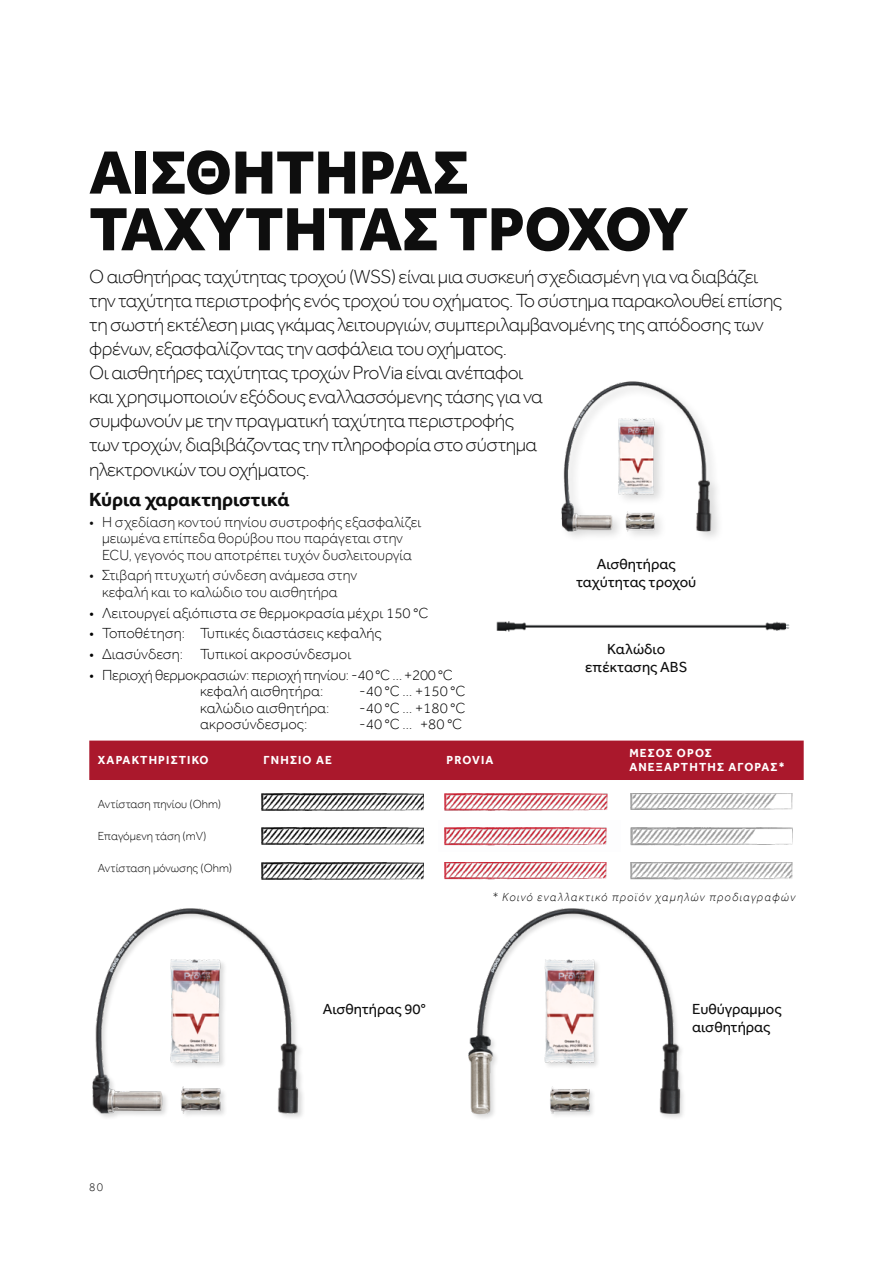
<style>
.page{position:relative;width:893px;height:1263px;background:#fff}
.page>*{position:absolute;margin:0;border:0;box-sizing:border-box;transform-origin:0 0}
.t1{font:800 63px/56.7px "Effra";color:#0e0e0e}
.t2{font:300 19.5px/24.2px "Effra";letter-spacing:-.03em;color:#0e0e0e}
.t3{font:700 19.5px "Effra";color:#0e0e0e}
.t4{font:300 15px/16.5px "Effra";color:#0e0e0e;text-align:center}
.t5{font:300 15px "Effra";color:#000}
.t6{font:15px/18px "Effra";color:#0e0e0e;text-align:center}
.t7{font:300 15px/16.5px "Effra";letter-spacing:-.02em;color:#000}
.t8{font:300 12px "Effra";color:#000}
.t9{font:700 12px/14.4px "Effra";letter-spacing:.1em;color:#fff}
.t10{font:italic 300 12px "Effra";letter-spacing:.1em;color:#000}
.t11{font:300 12px "Effra";color:#0e0e0e}
</style>
<div class="page">
<div style="left:559px;top:379px;width:165px;height:164px;background:#000;opacity:.15"></div>
<img style="left:559px;top:379px;width:154px;height:154px">
<img style="left:496px;top:621px;width:294px;height:11px">
<img style="left:92px;top:908px;width:209px;height:209px">
<img style="left:468px;top:908px;width:214px;height:208px">
<div style="left:89px;top:740px;width:715px;height:40px;background:#aa182c"></div>
<img style="left:261px;top:793px;width:162px;height:17px">
<img style="left:261px;top:828px;width:162px;height:17px">
<img style="left:261px;top:862px;width:162px;height:17px">
<img style="left:445px;top:793px;width:162px;height:18px">
<img style="left:445px;top:828px;width:162px;height:18px">
<img style="left:445px;top:862px;width:162px;height:18px">
<img style="left:630px;top:793px;width:162px;height:17px">
<img style="left:630px;top:828px;width:162px;height:18px">
<img style="left:630px;top:862px;width:162px;height:18px">
<h1 class="t1" style="left:89px;top:143px;width:600px">ΑΙΣΘΗΤΉΡΑΣ<br>ΤΑΧΎΤΗΤΑΣ ΤΡΟΧΟΎ</h1>
<p class="t2" style="left:89px;top:264px;width:695px">Ο αισθητήρας ταχύτητας τροχού (WSS) είναι μια συσκευή σχεδιασμένη για να διαβάζει την ταχύτητα περιστροφής ενός τροχού του οχήματος. Το σύστημα παρακολουθεί επίσης τη σωστή εκτέλεση μιας γκάμας λειτουργιών, συμπεριλαμβανομένης της απόδοσης των φρένων, εξασφαλίζοντας την ασφάλεια του οχήματος.<br>Οι αισθητήρες ταχύτητας τροχών ProVia είναι ανέπαφοι<br>και χρησιμοποιούν εξόδους εναλλασσόμενης τάσης για να<br>συμφωνούν με την πραγματική ταχύτητα περιστροφής<br>των τροχών, διαβιβάζοντας την πληροφορία στο σύστημα<br>ηλεκτρονικών του οχήματος.</p>
<p class="t3" style="left:89px;top:488px;width:202px">Κύρια χαρακτηριστικά</p>
<p class="t4" style="left:89px;top:513px;width:334px">• Η σχεδίαση κοντού πηνίου συστροφής εξασφαλίζει μειωμένα επίπεδα θορύβου που παράγεται στην<br>ECU, γεγονός που αποτρέπει τυχόν δυσλειτουργία</p>
<p class="t4" style="left:89px;top:567px;width:269px">• Στιβαρή πτυχωτή σύνδεση ανάμεσα στην κεφαλή και το καλώδιο του αισθητήρα</p>
<p class="t5" style="left:89px;top:604px;width:341px">• Λειτουργεί αξιόπιστα σε θερμοκρασία μέχρι 150 °C</p>
<p class="t5" style="left:89px;top:624px;width:294px">• Τοποθέτηση: Τυπικές διαστάσεις κεφαλής</p>
<p class="t5" style="left:89px;top:645px;width:264px">• Διασύνδεση: Τυπικοί ακροσύνδεσμοι</p>
<p class="t7" style="left:200px;top:666px;width:254px;text-indent:-111px">• Περιοχή θερμοκρασιών: περιοχή πηνίου: -40 °C … +200 °C κεφαλή αισθητήρα:</p>
<p class="t6" style="left:576px;top:554px;width:122px">Αισθητήρας ταχύτητας τροχού</p>
<p class="t6" style="left:585px;top:640px;width:104px">Καλώδιο επέκτασης ABS</p>
<p class="t5" style="left:359px;top:682px;width:108px">-40 °C … +150 °C</p>
<p class="t5" style="left:200px;top:699px;width:131px">καλώδιο αισθητήρα:</p>
<p class="t5" style="left:359px;top:699px;width:108px">-40 °C … +180 °C</p>
<p class="t5" style="left:200px;top:715px;width:109px">ακροσύνδεσμος:</p>
<p class="t5" style="left:359px;top:715px;width:104px">-40 °C … +80 °C</p>
<p class="t9" style="left:98px;top:753px;width:111px">ΧΑΡΑΚΤΗΡΙΣΤΙΚΌ</p>
<p class="t9" style="left:264px;top:753px;width:70px">ΓΝΉΣΙΟ ΑΕ</p>
<p class="t9" style="left:446px;top:753px;width:49px">PROVIA</p>
<p class="t9" style="left:629px;top:746px;width:157px">ΜΈΣΟΣ ΌΡΟΣ<br>ΑΝΕΞΆΡΤΗΤΗΣ ΑΓΟΡΆΣ*</p>
<p class="t8" style="left:98px;top:797px;width:125px">Αντίσταση πηνίου (Ohm)</p>
<p class="t8" style="left:98px;top:829px;width:110px">Επαγόμενη τάση (mV)</p>
<p class="t8" style="left:98px;top:861px;width:136px">Αντίσταση μόνωσης (Ohm)</p>
<p class="t10" style="left:492px;top:889px;width:304px">* Κοινό εναλλακτικό προϊόν χαμηλών προδιαγραφών</p>
<p class="t11" style="left:89px;top:1180px;width:15px">80</p>
<p class="t6" style="left:323px;top:1000px;width:104px">Αισθητήρας 90°</p>
<p class="t6" style="left:692px;top:1000px;width:91px;text-align:left">Ευθύγραμμος αισθητήρας</p>
</div>
